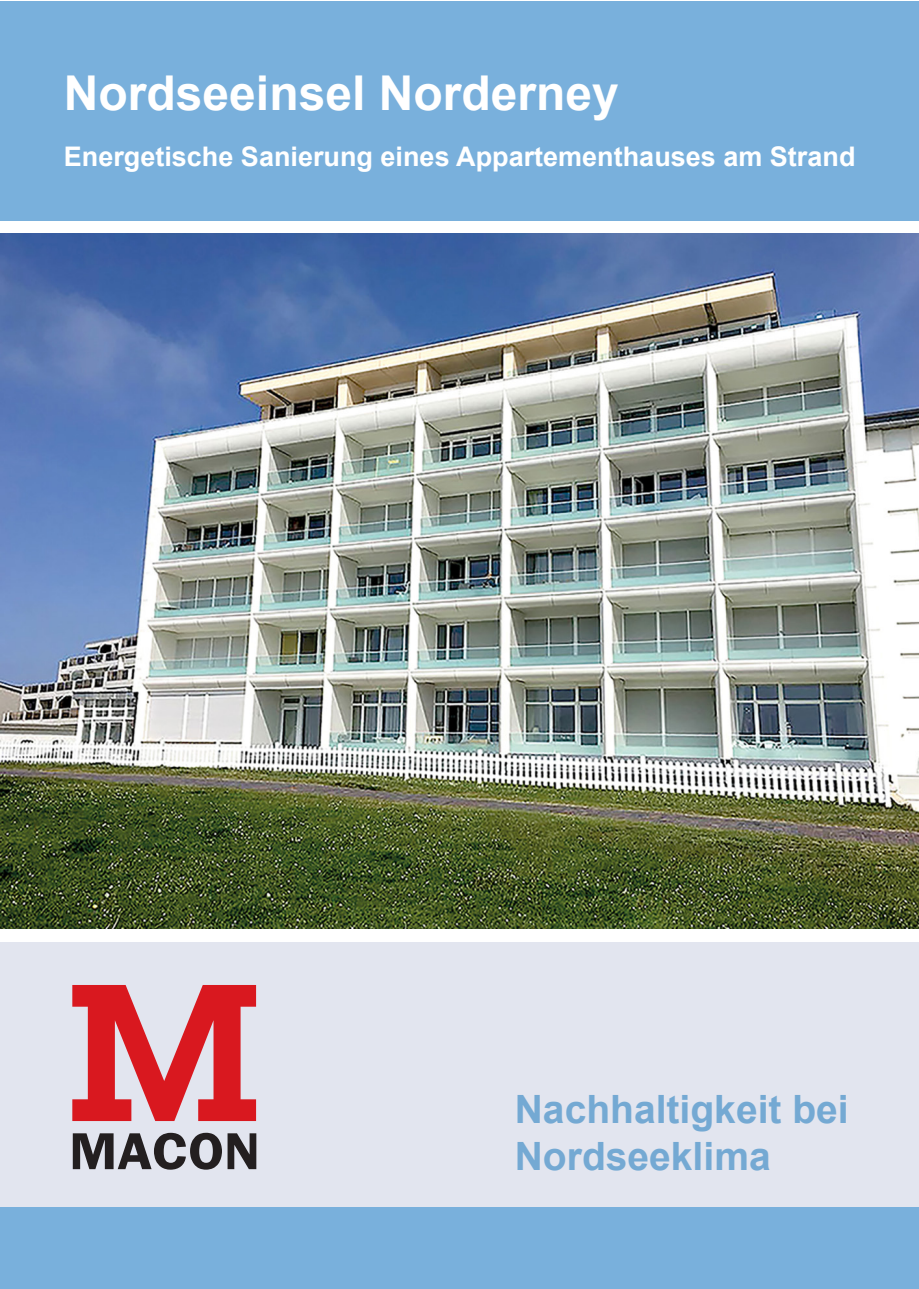
<style>
.page{position:relative;width:919px;height:1289px;background:#fff}
.page>*{position:absolute;margin:0;border:0;box-sizing:border-box;transform-origin:0 0}
.Überschrift_weiß{font:700 48px "Arial";color:#fff}
.deckblatt_grau{font:700 39px "Arial";color:#74a9d3}
.Zwischenüberschrift{font:700 27px "Arial";color:#fff}
</style>
<div class="page">
<div style="left:1px;top:1px;width:917px;height:220px;background:#79b0dc"></div>
<div style="left:0;top:1206px;width:918px;height:82px;background:#79b0dc"></div>
<div style="left:0;top:941px;width:918px;height:265px;background:#e2e5ef"></div>
<svg style="left:72px;top:985px;width:184px;height:135px"></svg>
<svg style="left:73px;top:1132px;width:183px;height:37px"></svg>
<img style="left:0;top:233px;width:918px;height:695px">
<p class="Überschrift_weiß" style="left:64px;top:59px;width:556px">Nordseeinsel Norderney</p>
<p class="Zwischenüberschrift" style="left:64px;top:138px;width:793px">Energetische Sanierung eines Appartementhauses am Strand</p>
<p class="deckblatt_grau" style="left:514px;top:1081px;width:335px">Nachhaltigkeit bei</p>
<p class="deckblatt_grau" style="left:514px;top:1128px;width:257px">Nordseeklima</p>
</div>
